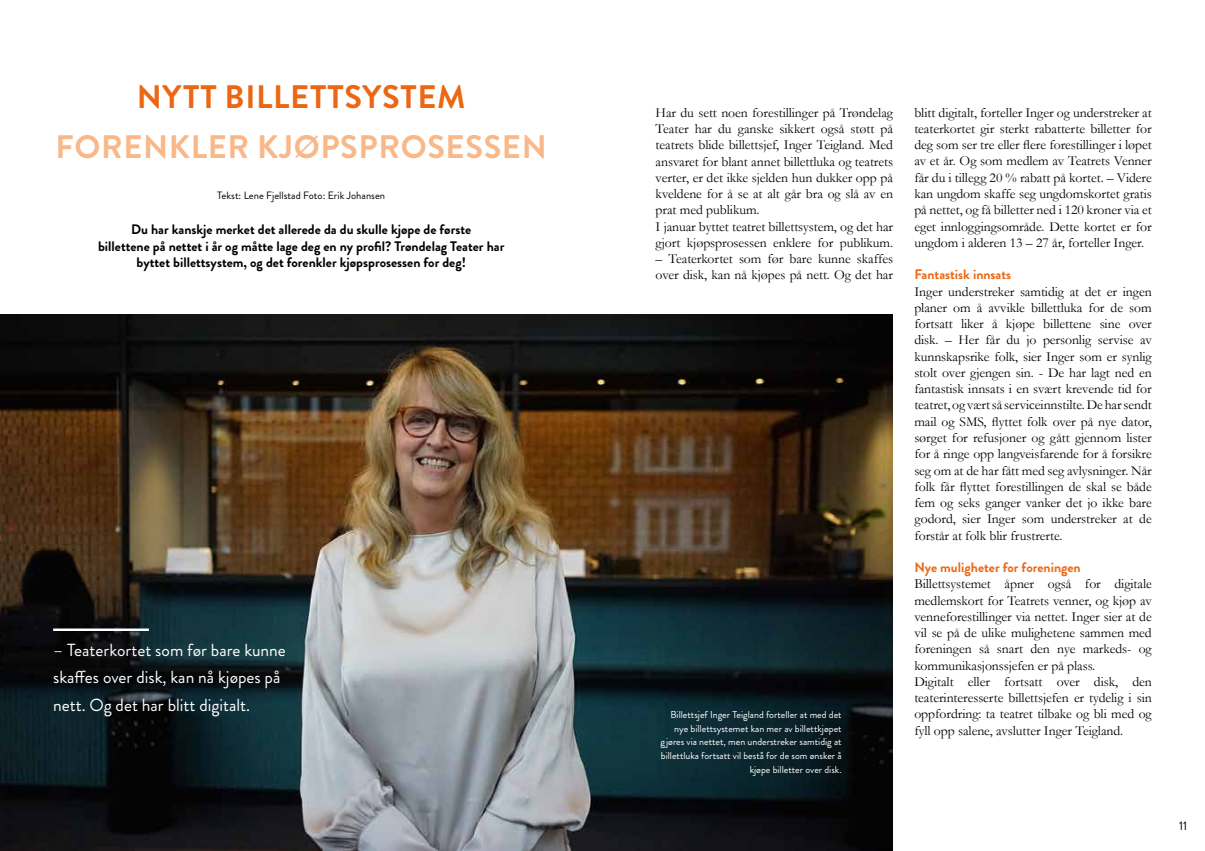
<style>
.page{position:relative;width:1205px;height:851px;background:#fff}
.page>*{position:absolute;margin:0;border:0;box-sizing:border-box;transform-origin:0 0}
.t1{font:700 32.5px "Brandon Grotesque";letter-spacing:.02em;color:#f8b889}
.t2{font:700 32.5px "Brandon Grotesque";letter-spacing:.02em;color:#ec6714}
.t3{font:17.5px/27.5px "Brandon Grotesque";color:#fff}
.t4{font:13.75px/16.2px "Garamond";letter-spacing:-.005em;color:#000}
.t5{font:700 13.75px/16.2px "Brandon Grotesque";color:#000;text-align:center}
.t6{font:700 13.75px "Brandon Grotesque";color:#ec6714}
.t7{font:12.5px "Brandon Grotesque";color:#000}
.t8{font:10.62px "Brandon Grotesque";color:#000}
.t9{font:10px/13.8px "Brandon Grotesque";color:#fff;text-align:right}
</style>
<div class="page">
<img style="left:0;top:314px;width:892px;height:536px">
<hr style="left:53px;top:628px;width:96px;height:3px;background:#fff">
<h1 class="t2" style="left:137px;top:74px;width:330px">NYTT BILLETTSYSTEM</h1>
<h1 class="t1" style="left:55px;top:124px;width:493px">FORENKLER KJØPSPROSESSEN</h1>
<p class="t8" style="left:217px;top:188px;width:169px">Tekst: Lene Fjellstad Foto: Erik Johansen</p>
<p class="t5" style="left:98px;top:221px;width:408px">Du har kanskje merket det allerede da du skulle kjøpe de første<br>billettene på nettet i år og måtte lage deg en ny profil? Trøndelag Teater har byttet billettsystem, og det forenkler kjøpsprosessen for deg!</p>
<p class="t3" style="left:53px;top:636px;width:234px">– Teaterkortet som før bare kunne skaffes over disk, kan nå kjøpes på nett. Og det har blitt digitalt.</p>
<p class="t4" style="left:656px;top:104px;width:239px">Har du sett noen forestillinger på Trøndelag Teater har du ganske sikkert også støtt på teatrets blide billettsjef, Inger Teigland. Med ansvaret for blant annet billettluka og teatrets verter, er det ikke sjelden hun dukker opp på kveldene for å se at alt går bra og slå av en prat med publikum.<br>I januar byttet teatret billettsystem, og det har gjort kjøpsprosessen enklere for publikum.</p>
<p class="t4" style="left:656px;top:250px;width:239px">– Teaterkortet som før bare kunne skaffes over disk, kan nå kjøpes på nett. Og det har</p>
<p class="t9" style="left:660px;top:707px;width:183px">Billettsjef Inger Teigland forteller at med det nye billettsystemet kan mer av billettkjøpet gjøres via nettet, men understreker samtidig at billettluka fortsatt vil bestå for de som ønsker å kjøpe billetter over disk.</p>
<p class="t4" style="left:914px;top:104px;width:239px;text-align:justify">blitt digitalt, forteller Inger og understreker at teaterkortet gir sterkt rabatterte billetter for deg som ser tre eller flere forestillinger i løpet av et år. Og som medlem av Teatrets Venner får du i tillegg 20 % rabatt på kortet. – Videre kan ungdom skaffe seg ungdomskortet gratis på nettet, og få billetter ned i 120 kroner via et eget innloggingsområde. Dette kortet er for ungdom i alderen 13 – 27 år, forteller Inger.</p>
<p class="t6" style="left:914px;top:265px;width:98px">Fantastisk innsats</p>
<p class="t4" style="left:914px;top:283px;width:239px;text-align:justify">Inger understreker samtidig at det er ingen planer om å avvikle billettluka for de som fortsatt liker å kjøpe billettene sine over disk. – Her får du jo personlig servise av kunnskapsrike folk, sier Inger som er synlig stolt over gjengen sin. - De har lagt ned en fantastisk innsats i en svært krevende tid for teatret, og vært så serviceinnstilte. De har sendt mail og SMS, flyttet folk over på nye dator, sørget for refusjoner og gått gjennom lister for å ringe opp langveisfarende for å forsikre seg om at de har fått med seg avlysninger. Når folk får flyttet forestillingen de skal se både fem og seks ganger vanker det jo ikke bare godord, sier Inger som understreker at de forstår at folk blir frustrerte.</p>
<p class="t6" style="left:914px;top:557px;width:168px">Nye muligheter for foreningen</p>
<p class="t4" style="left:914px;top:575px;width:239px">Billettsystemet åpner også for digitale medlemskort for Teatrets venner, og kjøp av venneforestillinger via nettet. Inger sier at de vil se på de ulike mulighetene sammen med foreningen så snart den nye markeds- og kommunikasjonssjefen er på plass.<br>Digitalt eller fortsatt over disk, den teaterinteresserte billettsjefen er tydelig i sin oppfordring: ta teatret tilbake og bli med og fyll opp salene, avslutter Inger Teigland.</p>
<p class="t7" style="left:1179px;top:816px;width:10px">11</p>
</div>
